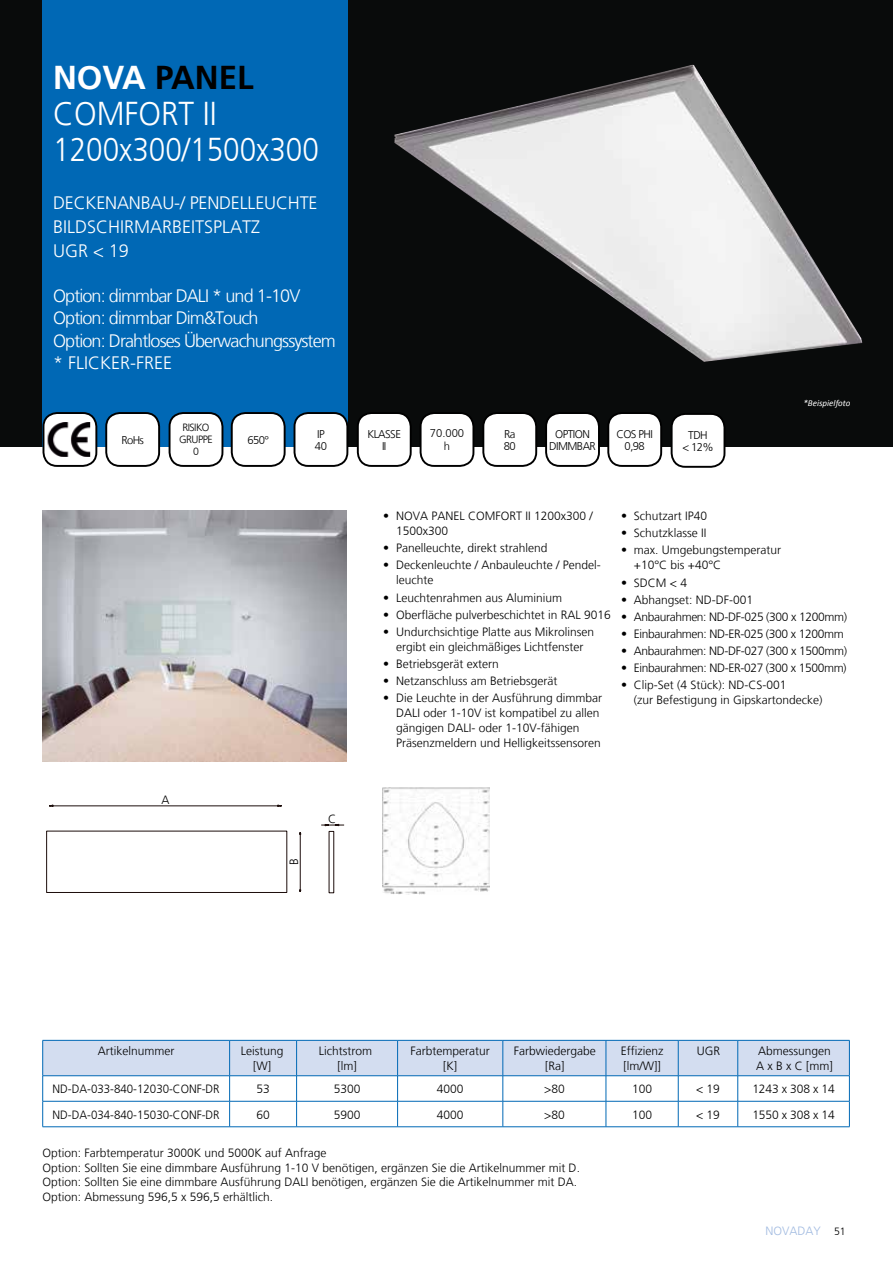
<style>
.page{position:relative;width:893px;height:1263px;background:#fff}
.page>*{position:absolute;margin:0;border:0;box-sizing:border-box;transform-origin:0 0}
.t1{font:300 33px/36px "Frutiger LT";color:#fff;scale:.95 1}
.t2{font:300 18px/22.5px "Frutiger LT";letter-spacing:-.05em;color:#fff}
.t3{font:300 18px/24px "Frutiger LT";color:#fff}
.t4{font:300 12px/15px "Frutiger LT";color:#000}
.t5{font:300 12px "Frutiger LT";letter-spacing:-.03em;color:#000}
.t6{font:300 12px "Frutiger LT";color:#000;scale:.96 1}
.t7{font:300 12px "Frutiger LT";color:#a2bbe1}
.t8{font:300 11.25px/12px "Frutiger LT";letter-spacing:-.05em;color:#000;text-align:center}
.t9{font:300 10.5px/12px "Frutiger LT";letter-spacing:-.05em;color:#000;text-align:center}
.t10{font:italic 9px "Calibri";color:#fff}
.s1{font-weight:700}
.s2{font-weight:700;color:#000}
.s3{font-size:10.5px;color:#000}
</style>
<div class="page">
<hr style="left:300px;top:834px;width:1px;height:56px;background:#1c0d0b">
<hr style="left:53px;top:806px;width:225px;height:1px;background:#1c0d0b">
<svg style="left:321px;top:824px;width:23px;height:2px"></svg>
<div style="left:46px;top:831px;width:241px;height:62px;border:1px solid #1c0d0b"></div>
<img style="left:383px;top:788px;width:107px;height:107px">
<div style="left:0;top:0;width:893px;height:446px;background:#090b0b"></div>
<img style="left:394px;top:65px;width:469px;height:297px">
<div style="left:43px;top:0;width:305px;height:446px;background:#0068b5"></div>
<img style="left:43px;top:510px;width:304px;height:251px">
<hr style="left:297px;top:1126px;width:101px;height:1px;background:#0068b5">
<hr style="left:398px;top:1126px;width:105px;height:1px;background:#0068b5">
<hr style="left:503px;top:1126px;width:103px;height:1px;background:#0068b5">
<hr style="left:606px;top:1126px;width:72px;height:1px;background:#0068b5">
<hr style="left:678px;top:1126px;width:60px;height:1px;background:#0068b5">
<svg style="left:42px;top:1040px;width:808px;height:86px"></svg>
<hr style="left:43px;top:1126px;width:187px;height:1px;background:#0068b5">
<hr style="left:230px;top:1126px;width:67px;height:1px;background:#0068b5">
<hr style="left:738px;top:1126px;width:112px;height:1px;background:#0068b5">
<div style="left:358px;top:413px;width:53px;height:53px;background:#fff;border-radius:14px"></div>
<div style="left:357px;top:412px;width:55px;height:55px;border:2px solid #000;border-radius:14px"></div>
<div style="left:170px;top:413px;width:52px;height:53px;background:#fff;border-radius:14px"></div>
<div style="left:169px;top:412px;width:54px;height:55px;border:2px solid #000;border-radius:14px"></div>
<div style="left:483px;top:413px;width:53px;height:53px;background:#fff;border-radius:14px"></div>
<div style="left:482px;top:412px;width:55px;height:55px;border:2px solid #000;border-radius:14px"></div>
<div style="left:421px;top:413px;width:52px;height:53px;background:#fff;border-radius:14px"></div>
<div style="left:420px;top:412px;width:54px;height:55px;border:2px solid #000;border-radius:14px"></div>
<div style="left:546px;top:413px;width:53px;height:53px;background:#fff;border-radius:14px"></div>
<div style="left:545px;top:412px;width:55px;height:55px;border:2px solid #000;border-radius:14px"></div>
<div style="left:294px;top:413px;width:53px;height:53px;background:#fff;border-radius:14px"></div>
<div style="left:294px;top:412px;width:54px;height:55px;border:2px solid #000;border-radius:14px"></div>
<div style="left:608px;top:413px;width:53px;height:53px;background:#fff;border-radius:14px"></div>
<div style="left:607px;top:412px;width:55px;height:55px;border:2px solid #000;border-radius:14px"></div>
<div style="left:43px;top:413px;width:53px;height:53px;background:#fff;border-radius:14px"></div>
<img style="left:47px;top:422px;width:43px;height:35px">
<div style="left:43px;top:412px;width:54px;height:55px;border:2px solid #000;border-radius:14px"></div>
<div style="left:106px;top:413px;width:53px;height:53px;background:#fff;border-radius:14px"></div>
<div style="left:105px;top:412px;width:55px;height:55px;border:2px solid #000;border-radius:14px"></div>
<div style="left:232px;top:413px;width:53px;height:53px;background:#fff;border-radius:14px"></div>
<div style="left:231px;top:412px;width:55px;height:55px;border:2px solid #000;border-radius:14px"></div>
<div style="left:672px;top:414px;width:52px;height:53px;background:#fff;border-radius:14px"></div>
<div style="left:671px;top:413px;width:54px;height:55px;border:2px solid #000;border-radius:14px"></div>
<h1 class="t1" style="left:53px;top:60px;width:281px"><span class="s1">NOVA</span> <span class="s2">PANEL<br></span>COMFORT II<br>1200x300/1500x300</h1>
<h2 class="t3" style="left:53px;top:191px;width:266px">DECKENANBAU-/ PENDELLEUCHTE<br>BILDSCHIRMARBEITSPLATZ<br>UGR &lt; 19</h2>
<h2 class="t2" style="left:53px;top:284px;width:284px">Option: dimmbar DALI * und 1-10V<br>Option: dimmbar Dim&amp;Touch<br>Option: Drahtloses Überwachungssystem * FLICKER-FREE</h2>
<p class="t9" style="left:179px;top:422px;width:35px">RISIKO<br>GRUPPE<br>0</p>
<p class="t8" style="left:504px;top:428px;width:13px;text-align:left">Ra<br>80</p>
<p class="t8" style="left:430px;top:426px;width:36px;line-height:13.5px">70.000 h</p>
<p class="t8" style="left:549px;top:428px;width:48px">OPTION<br>DIMMBAR</p>
<p class="t8" style="left:315px;top:428px;width:13px;text-align:left">IP<br>40</p>
<p class="t8" style="left:616px;top:428px;width:38px">COS PHI<br>0,98</p>
<p class="t8" style="left:368px;top:428px;width:35px">KLASSE<br>II</p>
<p class="t8" style="left:121px;top:434px;width:24px">RoHs</p>
<p class="t8" style="left:247px;top:434px;width:23px">650°</p>
<p class="t8" style="left:682px;top:429px;width:33px">TDH<br>&lt; 12%</p>
<p class="t10" style="left:803px;top:397px;width:49px">*Beispielfoto</p>
<p class="t4" style="left:162px;top:793px;width:10px">A</p>
<p class="t4" style="left:287px;top:865px;width:8px;rotate:-90deg">B</p>
<p class="t4" style="left:328px;top:812px;width:10px">C</p>
<p class="t4" style="left:396px;top:509px;width:198px;text-indent:-13px">• NOVA PANEL COMFORT II 1200x300 /<br>1500x300</p>
<p class="t4" style="left:383px;top:541px;width:166px">• Panelleuchte, direkt strahlend</p>
<p class="t4" style="left:396px;top:558px;width:206px;text-indent:-13px">• Deckenleuchte / Anbauleuchte / Pendel&shy;leuchte</p>
<p class="t4" style="left:383px;top:590px;width:180px">• Leuchtenrahmen aus Aluminium</p>
<p class="t4" style="left:383px;top:607px;width:229px">• Oberfläche pulverbeschichtet in RAL 9016</p>
<p class="t4" style="left:383px;top:624px;width:212px;text-align:center">• Undurchsichtige Platte aus Mikrolinsen ergibt ein gleichmäßiges Lichtfenster</p>
<p class="t4" style="left:383px;top:656px;width:117px">• Betriebsgerät extern</p>
<p class="t4" style="left:383px;top:674px;width:176px">• Netzanschluss am Betriebsgerät</p>
<p class="t4" style="left:396px;top:691px;width:208px;text-indent:-13px">• Die Leuchte in der Ausführung dimmbar DALI oder 1-10V ist kompatibel zu allen gängigen DALI- oder 1-10V-fähigen Präsenzmeldern und Helligkeitssensoren</p>
<p class="t4" style="left:621px;top:509px;width:88px">• Schutzart IP40</p>
<p class="t4" style="left:621px;top:526px;width:87px">• Schutzklasse II</p>
<p class="t4" style="left:634px;top:543px;width:149px;text-indent:-13px">• max. Umgebungstemperatur +10°C bis +40°C</p>
<p class="t4" style="left:621px;top:575px;width:67px">• SDCM &lt; 4</p>
<p class="t4" style="left:621px;top:592px;width:134px">• Abhangset: ND-DF-001</p>
<p class="t5" style="left:621px;top:610px;width:227px">• Anbaurahmen: ND-DF-025 (300 x 1200mm)</p>
<p class="t5" style="left:621px;top:627px;width:224px">• Einbaurahmen: ND-ER-025 (300 x 1200mm</p>
<p class="t5" style="left:621px;top:644px;width:227px">• Anbaurahmen: ND-DF-027 (300 x 1500mm)</p>
<p class="t5" style="left:621px;top:661px;width:227px">• Einbaurahmen: ND-ER-027 (300 x 1500mm)</p>
<p class="t4" style="left:634px;top:678px;width:190px;text-indent:-13px">• Clip-Set (4 Stück): ND-CS-001<br>(zur Befestigung in Gipskartondecke)</p>
<p class="t4" style="left:98px;top:1044px;width:78px">Artikelnummer</p>
<p class="t4" style="left:241px;top:1044px;width:44px;line-height:14.4px;text-align:center">Leistung [W]</p>
<p class="t4" style="left:319px;top:1044px;width:55px;line-height:14.4px;text-align:center">Lichtstrom [lm]</p>
<p class="t4" style="left:411px;top:1044px;width:81px;line-height:14.4px;text-align:center">Farbtemperatur [K]</p>
<p class="t4" style="left:514px;top:1044px;width:84px;line-height:14.4px;text-align:center">Farbwiedergabe [Ra]</p>
<p class="t4" style="left:621px;top:1044px;width:44px;line-height:14.4px">Effizienz [lm/W]]</p>
<p class="t4" style="left:697px;top:1044px;width:25px">UGR</p>
<p class="t4" style="left:756px;top:1044px;width:78px;line-height:14.4px">Abmessungen<br>A x B x C [mm]</p>
<p class="t6" style="left:53px;top:1082px;width:176px">ND-DA-033-840-12030-CONF-DR</p>
<p class="t4" style="left:256px;top:1081px;width:15px">53</p>
<p class="t4" style="left:334px;top:1081px;width:28px">5300</p>
<p class="t4" style="left:437px;top:1081px;width:28px">4000</p>
<p class="t4" style="left:544px;top:1081px;width:22px">&gt;80</p>
<p class="t4" style="left:632px;top:1081px;width:22px">100</p>
<p class="t4" style="left:696px;top:1081px;width:25px">&lt; 19</p>
<p class="t4" style="left:752px;top:1081px;width:84px">1243 x 308 x 14</p>
<p class="t6" style="left:53px;top:1107px;width:176px">ND-DA-034-840-15030-CONF-DR</p>
<p class="t4" style="left:256px;top:1107px;width:15px">60</p>
<p class="t4" style="left:334px;top:1107px;width:28px">5900</p>
<p class="t4" style="left:437px;top:1107px;width:28px">4000</p>
<p class="t4" style="left:544px;top:1107px;width:22px">&gt;80</p>
<p class="t4" style="left:632px;top:1107px;width:22px">100</p>
<p class="t4" style="left:696px;top:1107px;width:25px">&lt; 19</p>
<p class="t4" style="left:752px;top:1107px;width:84px">1550 x 308 x 14</p>
<p class="t4" style="left:43px;top:1146px;width:539px;line-height:14.5px">Option: Farbtemperatur 3000K und 5000K auf Anfrage<br>Option: Sollten Sie eine dimmbare Ausführung 1-10 V benötigen, ergänzen Sie die Artikelnummer mit D.<br>Option: Sollten Sie eine dimmbare Ausführung DALI benötigen, ergänzen Sie die Artikelnummer mit DA.<br>Option: Abmessung 596,5 x 596,5 erhältlich.</p>
<p class="t7" style="left:765px;top:1224px;width:82px">NOVADAY <span class="s3">51</span></p>
</div>
